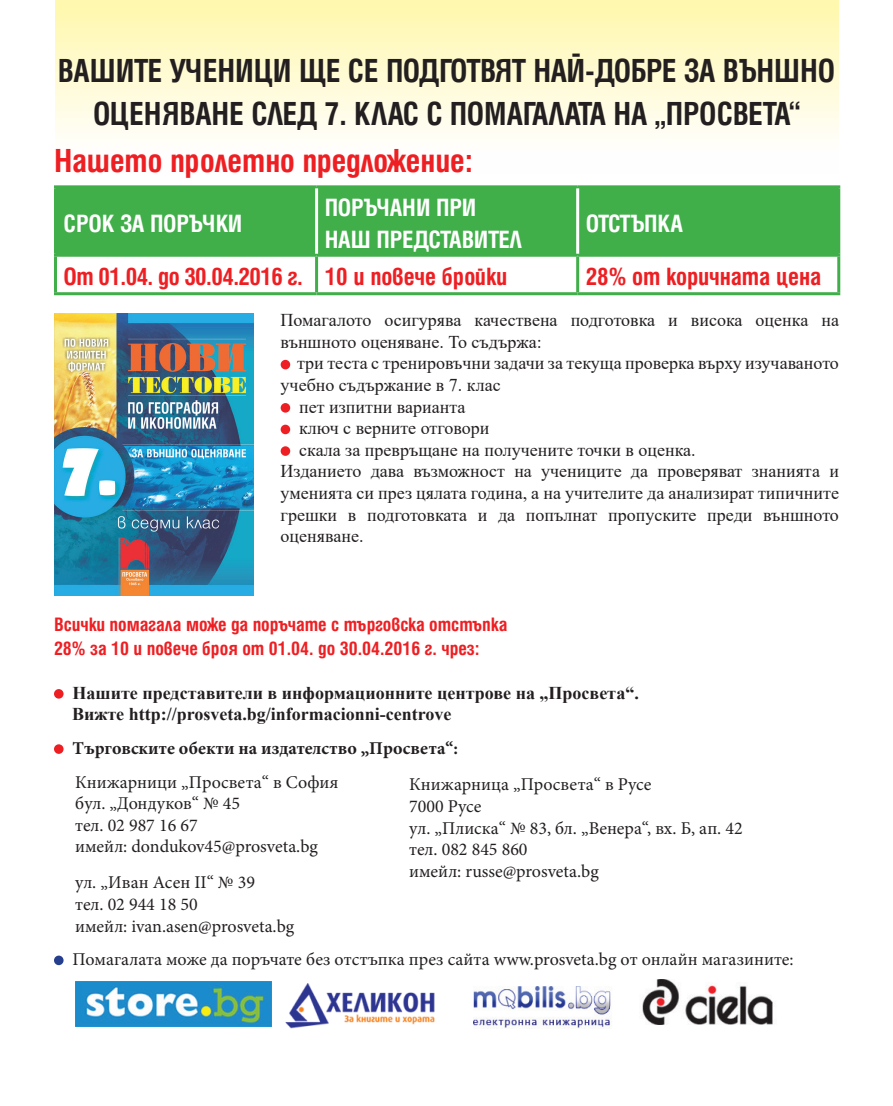
<style>
.page{position:relative;width:893px;height:1106px;background:#fff}
.page>*{position:absolute;margin:0;border:0;box-sizing:border-box;transform-origin:0 0}
.t1{font:700 condensed 36px/43.2px "Helen Bg";letter-spacing:-.005em;color:#231f20;text-align:center}
.t2{font:700 condensed 36px "Helen Bg";color:#ee1f23}
.t3{font:700 condensed 27px "Helen Bg";letter-spacing:-.01em;color:#ee1f23}
.t4{font:700 condensed 27px/32.4px "Helen Bg";letter-spacing:-.01em;color:#fff}
.t5{font:700 condensed 21px/24px "Helen Bg";color:#ee1f23}
.t6{font:18px/21.6px "Times New Roman";color:#231f20}
.t7{font:18px/21.6px "Minion Pro";color:#231f20}
.t8{font:700 18px/21.6px "Times New Roman";color:#231f20}
.t9{font:700 18px "Minion Pro";color:#231f20}
</style>
<div class="page">
<div style="left:55px;top:0;width:783px;height:174px;background:linear-gradient(to bottom,#fff8ac,#fff)"></div>
<div style="left:57px;top:188px;width:780px;height:66px;background:#40ae49"></div>
<hr style="left:54px;top:185px;width:263px;height:3px;background:#40ae49">
<hr style="left:54px;top:188px;width:3px;height:66px;background:#40ae49">
<hr style="left:317px;top:185px;width:261px;height:3px;background:#40ae49">
<hr style="left:578px;top:185px;width:262px;height:3px;background:#40ae49">
<hr style="left:837px;top:188px;width:3px;height:66px;background:#40ae49">
<hr style="left:54px;top:254px;width:263px;height:3px;background:#40ae49">
<hr style="left:54px;top:257px;width:3px;height:35px;background:#40ae49">
<hr style="left:317px;top:254px;width:261px;height:3px;background:#40ae49">
<hr style="left:315px;top:257px;width:3px;height:35px;background:#40ae49">
<hr style="left:578px;top:254px;width:262px;height:3px;background:#40ae49">
<hr style="left:576px;top:257px;width:3px;height:35px;background:#40ae49">
<hr style="left:837px;top:257px;width:3px;height:35px;background:#40ae49">
<hr style="left:54px;top:292px;width:263px;height:3px;background:#40ae49">
<hr style="left:317px;top:292px;width:261px;height:3px;background:#40ae49">
<hr style="left:578px;top:292px;width:262px;height:3px;background:#40ae49">
<hr style="left:315px;top:188px;width:3px;height:66px;background:#fff">
<hr style="left:576px;top:188px;width:3px;height:66px;background:#fff">
<div style="left:281px;top:360px;width:9px;height:9px;background:#ee1f23;border-radius:50%"></div>
<div style="left:281px;top:403px;width:9px;height:9px;background:#ee1f23;border-radius:50%"></div>
<div style="left:281px;top:424px;width:9px;height:10px;background:#ee1f23;border-radius:50%"></div>
<div style="left:281px;top:446px;width:9px;height:10px;background:#ee1f23;border-radius:50%"></div>
<div style="left:54px;top:689px;width:10px;height:9px;background:#ee1f23;border-radius:50%"></div>
<div style="left:54px;top:744px;width:10px;height:10px;background:#ee1f23;border-radius:50%"></div>
<div style="left:54px;top:955px;width:10px;height:10px;background:#253f8e;border-radius:50%"></div>
<img style="left:75px;top:981px;width:196px;height:45px">
<img style="left:285px;top:983px;width:150px;height:45px">
<img style="left:473px;top:986px;width:139px;height:42px">
<img style="left:642px;top:979px;width:131px;height:45px">
<img style="left:54px;top:314px;width:199px;height:281px">
<h1 class="t1" style="left:58px;top:48px;width:779px">ВАШИТЕ УЧЕНИЦИ ЩЕ СЕ ПОДГОТВЯТ НАЙ-ДОБРЕ ЗА ВЪНШНО<br>ОЦЕНЯВАНЕ СЛЕД 7. КЛАС С ПОМАГАЛАТА НА „ПРОСВЕТА“</h1>
<h1 class="t2" style="left:54px;top:140px;width:421px">Нашето пролетно предложение:</h1>
<h2 class="t4" style="left:64px;top:206px;width:180px">СРОК ЗА ПОРЪЧКИ</h2>
<h2 class="t4" style="left:325px;top:190px;width:199px">ПОРЪЧАНИ ПРИ<br>НАШ ПРЕДСТАВИТЕЛ</h2>
<h2 class="t4" style="left:586px;top:206px;width:99px">ОТСТЪПКА</h2>
<h2 class="t3" style="left:64px;top:261px;width:445px">От 01.04. до 30.04.2016 г. 10 и повече бройки</h2>
<h2 class="t3" style="left:586px;top:261px;width:237px">28% от коричната цена</h2>
<p class="t6" style="left:281px;top:309px;width:560px">Помагалото осигурява качествена подготовка и висока оценка на външното оценяване. То съдържа:</p>
<p class="t6" style="left:297px;top:352px;width:543px">три теста с тренировъчни задачи за текуща проверка върху изучаваното</p>
<p class="t6" style="left:281px;top:373px;width:221px">учебно съдържание в 7. клас</p>
<p class="t6" style="left:299px;top:395px;width:168px">пет изпитни варианта</p>
<p class="t6" style="left:299px;top:417px;width:192px">ключ с верните отговори</p>
<p class="t6" style="left:299px;top:438px;width:398px">скала за превръщане на получените точки в оценка.</p>
<p class="t6" style="left:281px;top:460px;width:560px">Изданието дава възможност на учениците да проверяват знанията и</p>
<p class="t6" style="left:281px;top:481px;width:560px">уменията си през цялата година, а на учителите да анализират типичните</p>
<p class="t6" style="left:281px;top:503px;width:560px">грешки в подготовката и да попълнат пропуските преди външното</p>
<p class="t6" style="left:281px;top:525px;width:84px">оценяване.</p>
<p class="t5" style="left:54px;top:612px;width:455px">Всички помагала може да поръчате с търговска отстъпка<br>28% за 10 и повече броя oт 01.04. до 30.04.2016 г. чрез:</p>
<p class="t8" style="left:72px;top:681px;width:568px">Нашите представители в информационните центрове на „Просвета“.<br>Вижте http://prosveta.bg/informacionni-centrove</p>
<p class="t9" style="left:73px;top:735px;width:387px">Търговските обекти на издателство „Просвета“:</p>
<p class="t7" style="left:75px;top:771px;width:265px">Книжарници „Просвета“ в София бул. „Дондуков“ № 45<br>тел. 02 987 16 67<br>имейл: dondukov45@prosveta.bg</p>
<p class="t7" style="left:75px;top:871px;width:221px">ул. „Иван Асен II“ № 39<br>тел. 02 944 18 50<br>имейл: ivan.asen@prosveta.bg</p>
<p class="t7" style="left:73px;top:948px;width:723px">Помагалата може да поръчате без отстъпка през сайта www.prosveta.bg от онлайн магазините:</p>
<p class="t7" style="left:409px;top:774px;width:335px">Книжарница „Просвета“ в Русе<br>7000 Русе<br>ул. „Плиска“ № 83, бл. „Венера“, вх. Б, ап. 42 тел. 082 845 860<br>имейл: russe@prosveta.bg</p>
</div>
